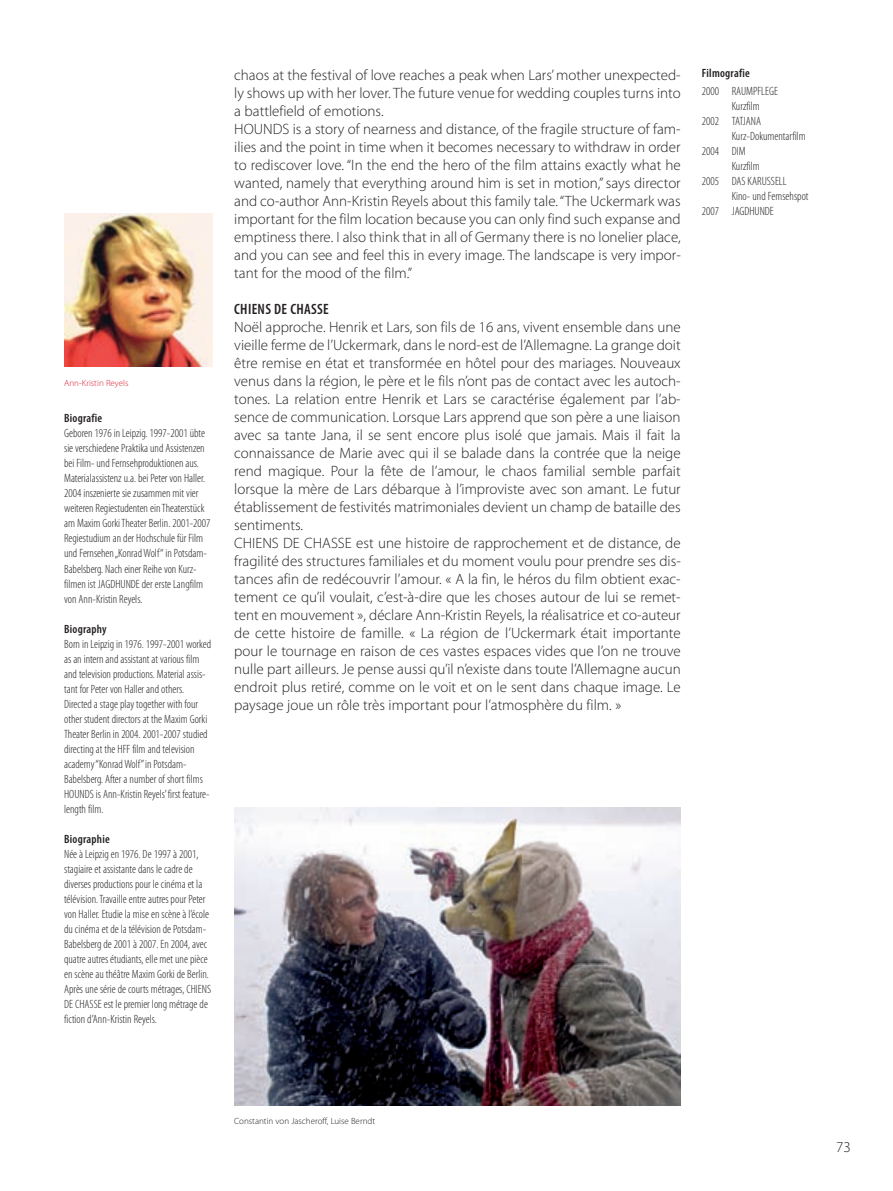
<style>
.page{position:relative;width:893px;height:1191px;background:#fff}
.page>*{position:absolute;margin:0;border:0;box-sizing:border-box;transform-origin:0 0}
.t1{font:300 15px/18px "Myriad Pro";color:#231f20}
.t2{font:600 condensed 15px "Myriad Pro";letter-spacing:.02em;color:#231f20}
.t3{font:300 condensed 12px/15px "Myriad Pro";color:#231f20}
.t4{font:600 condensed 12px "Myriad Pro";letter-spacing:.02em;color:#231f20}
.t5{font:300 9px "Myriad Pro";color:#231f20}
.t6{font:300 9px "Myriad Pro";color:#da2031}
</style>
<div class="page">
<img style="left:64px;top:213px;width:149px;height:153px">
<img style="left:234px;top:807px;width:447px;height:298px">
<p class="t6" style="left:64px;top:379px;width:66px">Ann-Kristin Reyels</p>
<p class="t4" style="left:64px;top:414px;width:40px">Biografie</p>
<p class="t3" style="left:64px;top:427px;width:148px">Geboren 1976 in Leipzig. 1997-2001 übte sie verschiedene Praktika und Assistenzen bei Film- und Fernsehproduktionen aus.<br>Materialassistenz u.a. bei Peter von Haller.<br>2004 inszenierte sie zusammen mit vier weiteren Regiestudenten ein Theaterstück am Maxim Gorki Theater Berlin. 2001-2007<br>Regiestudium an der Hochschule für Film und Fernsehen „Konrad Wolf“ in Potsdam-Babelsberg. Nach einer Reihe von Kurz - filmen ist JAGDHUNDE der erste Langfilm von Ann-Kristin Reyels.</p>
<p class="t4" style="left:64px;top:624px;width:44px">Biography</p>
<p class="t3" style="left:64px;top:637px;width:149px">Born in Leipzig in 1976. 1997-2001 worked as an intern and assistant at various film and television productions. Material assis&shy;tant for Peter von Haller and others.<br>Directed a stage play together with four other student directors at the Maxim Gorki Theater Berlin in 2004. 2001-2007 studied directing at the HFF film and television academy “Konrad Wolf” in Potsdam-Babelsberg. After a number of short films HOUNDS is Ann-Kristin Reyels’ first feature&shy;length film.</p>
<p class="t4" style="left:64px;top:834px;width:47px">Biographie</p>
<p class="t3" style="left:64px;top:847px;width:149px">Née à Leipzig en 1976. De 1997 à 2001, stagiaire et assistante dans le cadre de diverses productions pour le cinéma et la télévision. Travaille entre autres pour Peter von Haller. Etudie la mise en scène à l’école du cinéma et de la télévision de Potsdam-Babelsberg de 2001 à 2007. En 2004, avec quatre autres étudiants, elle met une pièce en scène au théâtre Maxim Gorki de Berlin.<br>Après une série de courts métrages, CHIENS DE CHASSE est le premier long métrage de fiction d’Ann-Kristin Reyels.</p>
<p class="t1" style="left:234px;top:67px;width:448px">chaos at the festival of love reaches a peak when Lars’ mother unexpected&shy;ly shows up with her lover. The future venue for wedding couples turns into a battlefield of emotions.<br>HOUNDS is a story of nearness and distance, of the fragile structure of fam&shy;ilies and the point in time when it becomes necessary to withdraw in order to rediscover love. “In the end the hero of the film attains exactly what he wanted, namely that everything around him is set in motion,” says director and co-author Ann-Kristin Reyels about this family tale. “The Uckermark was important for the film location because you can only find such expanse and emptiness there. I also think that in all of Germany there is no lonelier place, and you can see and feel this in every image. The landscape is very impor&shy;tant for the mood of the film.”</p>
<p class="t2" style="left:234px;top:303px;width:96px">CHIENS DE CHASSE</p>
<p class="t1" style="left:234px;top:319px;width:448px">Noël approche. Henrik et Lars, son fils de 16 ans, vivent ensemble dans une vieille ferme de l’Uckermark, dans le nord-est de l’Allemagne. La grange doit être remise en état et transformée en hôtel pour des mariages. Nouveaux venus dans la région, le père et le fils n’ont pas de contact avec les autoch&shy;tones. La relation entre Henrik et Lars se caractérise également par l’ab&shy;sence de communication. Lorsque Lars apprend que son père a une liaison avec sa tante Jana, il se sent encore plus isolé que jamais. Mais il fait la connaissance de Marie avec qui il se balade dans la contrée que la neige rend magique. Pour la fête de l’amour, le chaos familial semble parfait lorsque la mère de Lars débarque à l’improviste avec son amant. Le futur établissement de festivités matrimoniales devient un champ de bataille des sentiments.<br>CHIENS DE CHASSE est une histoire de rapprochement et de distance, de fragilité des structures familiales et du moment voulu pour prendre ses dis&shy;tances afin de redécouvrir l’amour. « A la fin, le héros du film obtient exac&shy;tement ce qu’il voulait, c’est-à-dire que les choses autour de lui se remet&shy;tent en mouvement », déclare Ann-Kristin Reyels, la réalisatrice et co-auteur de cette histoire de famille. « La région de l’Uckermark était importante pour le tournage en raison de ces vastes espaces vides que l’on ne trouve nulle part ailleurs. Je pense aussi qu’il n’existe dans toute l’Allemagne aucun endroit plus retiré, comme on le voit et on le sent dans chaque image. Le paysage joue un rôle très important pour l’atmosphère du film. »</p>
<p class="t4" style="left:702px;top:69px;width:49px">Filmografie</p>
<p class="t3" style="left:702px;top:85px;width:77px">2000 RAUMPFLEGE</p>
<p class="t3" style="left:732px;top:100px;width:30px">Kurzfilm</p>
<p class="t3" style="left:702px;top:115px;width:61px">2002 TATJANA</p>
<p class="t3" style="left:732px;top:130px;width:75px">Kurz-Dokumentarfilm</p>
<p class="t3" style="left:702px;top:145px;width:45px">2004 DIM</p>
<p class="t3" style="left:732px;top:160px;width:30px">Kurzfilm</p>
<p class="t3" style="left:702px;top:175px;width:86px">2005 DAS KARUSSELL</p>
<p class="t3" style="left:732px;top:190px;width:78px">Kino- und Fernsehspot</p>
<p class="t3" style="left:702px;top:205px;width:73px">2007 JAGDHUNDE</p>
<p class="t5" style="left:234px;top:1117px;width:142px">Constantin von Jascheroff, Luise Berndt</p>
<p class="t1" style="left:836px;top:1139px;width:16px">73</p>
</div>
